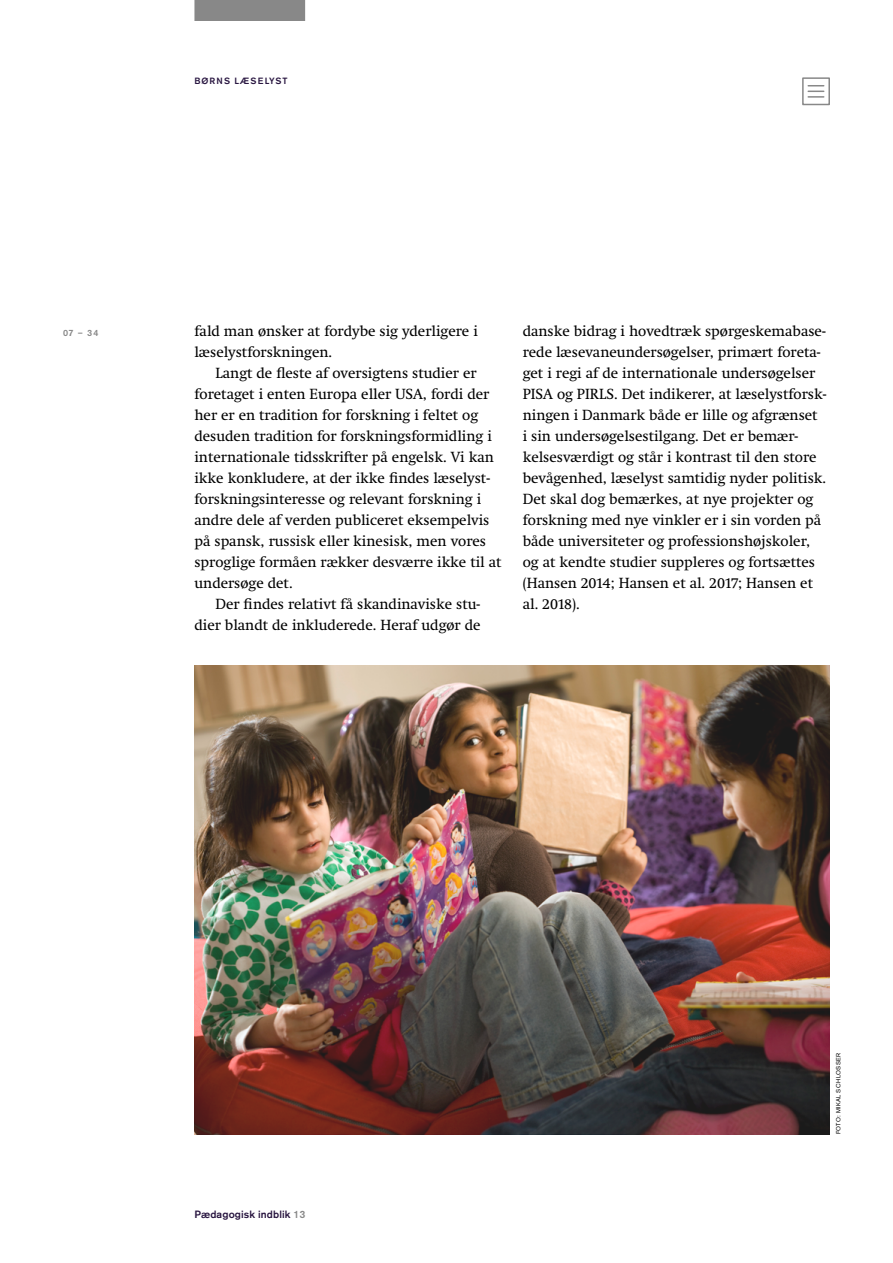
<style>
.page{position:relative;width:893px;height:1263px;background:#fff}
.page>*{position:absolute;margin:0;border:0;box-sizing:border-box;transform-origin:0 0}
.t1{font:15px/21px "Swift Neue LT Pro";color:#000}
.t2{font:500 10.5px "Akzidenz Grotesk BE";letter-spacing:.01em;color:#281540}
.t3{font:500 9px "Akzidenz Grotesk BE";letter-spacing:.1em;color:#281540}
.t4{font:500 9px "Akzidenz Grotesk BE";color:#888}
.t5{font:6px "Akzidenz Grotesk BE";letter-spacing:.07em;color:#000}
.s1{color:#888}
</style>
<div class="page">
<div style="left:194px;top:0;width:111px;height:21px;background:#888"></div>
<div style="left:802px;top:77px;width:28px;height:28px;border:2px solid #888"></div>
<svg style="left:808px;top:85px;width:16px;height:13px"></svg>
<img style="left:194px;top:665px;width:636px;height:469px">
<p class="t4" style="left:63px;top:327px;width:37px">07 – 34</p>
<p class="t3" style="left:194px;top:75px;width:95px">BØRNS LÆSELYST</p>
<p class="t1" style="left:194px;top:320px;width:285px">fald man ønsker at fordybe sig yderligere i læselystforskningen.</p>
<p class="t1" style="left:194px;top:362px;width:309px;text-indent:21px">Langt de fleste af oversigtens studier er foretaget i enten Europa eller USA, fordi der her er en tradition for forskning i feltet og desuden tradition for forskningsformidling i internationale tidsskrifter på engelsk. Vi kan ikke konkludere, at der ikke findes læselyst&shy;forskningsinteresse og relevant forskning i andre dele af verden publiceret eksempelvis på spansk, russisk eller kinesisk, men vores sproglige formåen rækker desværre ikke til at undersøge det.</p>
<p class="t1" style="left:194px;top:593px;width:288px;text-align:right">Der findes relativt få skandinaviske stu&shy;dier blandt de inkluderede. Heraf udgør de</p>
<p class="t1" style="left:523px;top:320px;width:305px">danske bidrag i hovedtræk spørgeskemabase&shy;rede læsevaneundersøgelser, primært foreta&shy;get i regi af de internationale undersøgelser PISA og PIRLS. Det indikerer, at læselystforsk&shy;ningen i Danmark både er lille og afgrænset<br>i sin undersøgelsestilgang. Det er bemær&shy;kelsesværdigt og står i kontrast til den store bevågenhed, læselyst samtidig nyder politisk.<br>Det skal dog bemærkes, at nye projekter og forskning med nye vinkler er i sin vorden på både universiteter og professionshøjskoler, og at kendte studier suppleres og fortsættes (Hansen 2014; Hansen et al. 2017; Hansen et al. 2018).</p>
<p class="t2" style="left:194px;top:1208px;width:113px">Pædagogisk indblik <span class="s1">13</span></p>
<p class="t5" style="left:835px;top:1134px;width:83px;rotate:-90deg">FOTO: MIKAL SCHLOSSER</p>
</div>
